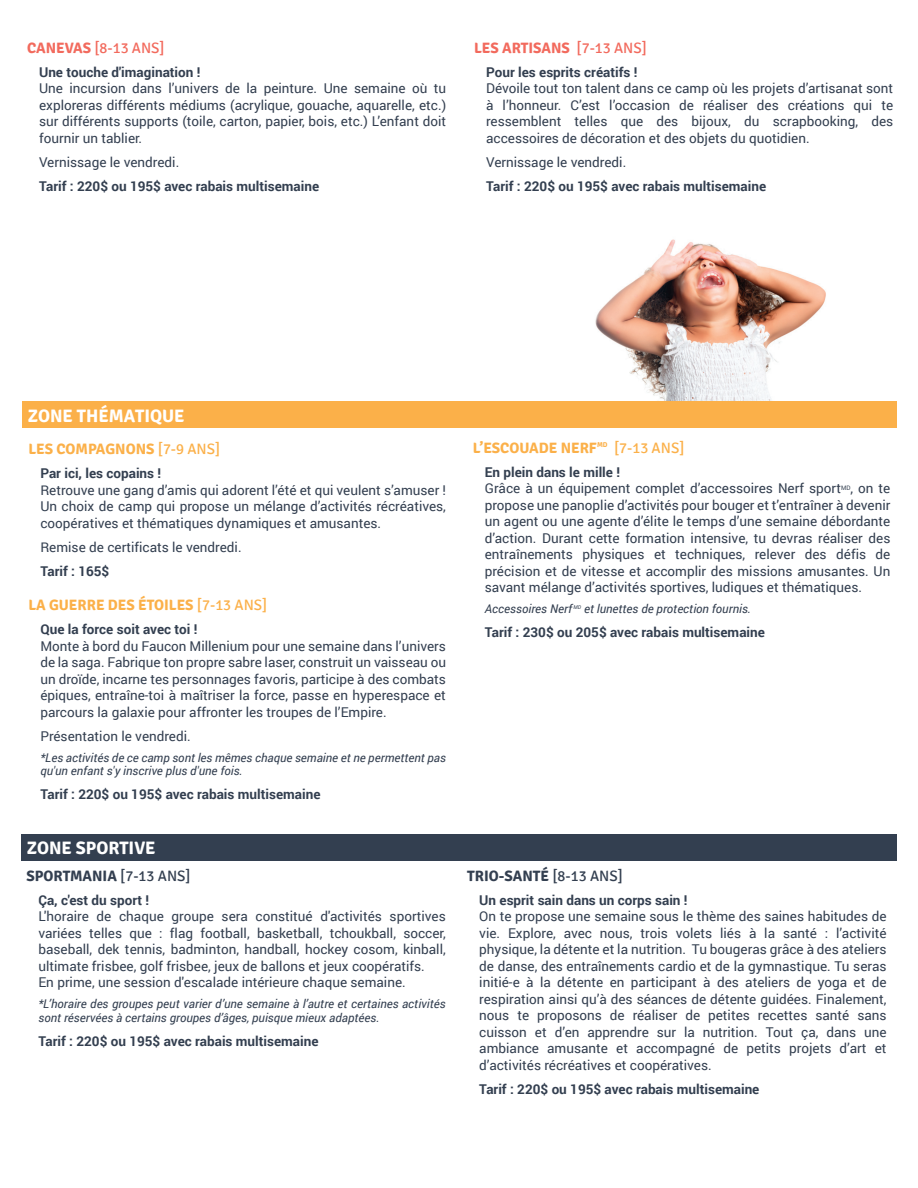
<style>
.page{position:relative;width:918px;height:1188px;background:#fff}
.page>*{position:absolute;margin:0;border:0;box-sizing:border-box;transform-origin:0 0}
.t1{font:700 18px "Signika";color:#fff}
.t2{font:700 15px "Signika";color:#fbb049}
.t3{font:700 15px "Signika";color:#333f50}
.t4{font:700 15px "Signika";color:#f26a5d}
.t5{font:15px "Signika";color:#f26a5d}
.t6{font:13.5px/16.5px "Roboto";color:#333f50;text-align:justify}
.t7{font:700 13.5px "Roboto";color:#333f50}
.t8{font:italic 12px/13.5px "Roboto";color:#333f50}
.t9{font:italic 5.25px "Roboto";color:#333f50}
.s1{font-weight:700}
.s2{font-weight:400}
</style>
<div class="page">
<div style="left:22px;top:834px;width:875px;height:27px;background:#333f50"></div>
<img style="left:595px;top:239px;width:231px;height:162px">
<div style="left:22px;top:401px;width:875px;height:27px;background:#fbb049"></div>
<p class="t5" style="left:27px;top:39px;width:139px"><span class="s1">CANEVAS</span> [8-13 ANS]</p>
<p class="t7" style="left:39px;top:63px;width:163px">Une touche d'imagination !</p>
<p class="t6" style="left:39px;top:80px;width:409px">Une incursion dans l’univers de la peinture. Une semaine où tu exploreras différents médiums (acrylique, gouache, aquarelle, etc.) sur différents supports (toile, carton, papier, bois, etc.) L’enfant doit fournir un tablier.</p>
<p class="t6" style="left:39px;top:153px;width:142px">Vernissage le vendredi.</p>
<p class="t7" style="left:39px;top:177px;width:282px">Tarif : 220$ ou 195$ avec rabais multisemaine</p>
<p class="t4" style="left:474px;top:39px;width:174px">LES ARTISANS <span class="s2">[7-13 ANS]</span></p>
<p class="t7" style="left:486px;top:63px;width:153px">Pour les esprits créatifs !</p>
<p class="t6" style="left:486px;top:80px;width:409px">Dévoile tout ton talent dans ce camp où les projets d’artisanat sont à l’honneur. C’est l’occasion de réaliser des créations qui te ressemblent telles que des bijoux, du scrapbooking, des accessoires de décoration et des objets du quotidien.</p>
<p class="t6" style="left:486px;top:153px;width:142px">Vernissage le vendredi.</p>
<p class="t7" style="left:486px;top:177px;width:282px">Tarif : 220$ ou 195$ avec rabais multisemaine</p>
<h1 class="t1" style="left:28px;top:405px;width:158px">ZONE THÉMATIQUE</h1>
<p class="t2" style="left:28px;top:440px;width:193px">LES COMPAGNONS <span class="s2">[7-9 ANS]</span></p>
<p class="t7" style="left:40px;top:464px;width:122px">Par ici, les copains !</p>
<p class="t6" style="left:40px;top:481px;width:407px">Retrouve une gang d’amis qui adorent l’été et qui veulent s’amuser !<br>Un choix de camp qui propose un mélange d’activités récréatives, coopératives et thématiques dynamiques et amusantes.</p>
<p class="t6" style="left:40px;top:538px;width:203px">Remise de certificats le vendredi.</p>
<p class="t7" style="left:40px;top:561px;width:71px">Tarif : 165$</p>
<p class="t2" style="left:28px;top:596px;width:241px">LA GUERRE DES ÉTOILES <span class="s2">[7-13 ANS]</span></p>
<p class="t7" style="left:40px;top:620px;width:159px">Que la force soit avec toi !</p>
<p class="t6" style="left:40px;top:637px;width:407px">Monte à bord du Faucon Millenium pour une semaine dans l’univers de la saga. Fabrique ton propre sabre laser, construit un vaisseau ou un droïde, incarne tes personnages favoris, participe à des combats épiques, entraîne-toi à maîtriser la force, passe en hyperespace et parcours la galaxie pour affronter les troupes de l’Empire.</p>
<p class="t6" style="left:40px;top:727px;width:152px">Présentation le vendredi.</p>
<p class="t8" style="left:40px;top:750px;width:407px">*Les activités de ce camp sont les mêmes chaque semaine et ne permettent pas qu'un enfant s'y inscrive plus d'une fois.</p>
<p class="t7" style="left:40px;top:785px;width:282px">Tarif : 220$ ou 195$ avec rabais multisemaine</p>
<h1 class="t1" style="left:27px;top:837px;width:130px">ZONE SPORTIVE</h1>
<p class="t3" style="left:26px;top:867px;width:166px">SPORTMANIA <span class="s2">[7-13 ANS]</span></p>
<p class="t7" style="left:38px;top:890px;width:112px">Ça, c'est du sport !</p>
<p class="t6" style="left:38px;top:908px;width:409px;text-align:left">L'horaire de chaque groupe sera constitué d'activités sportives variées telles que : flag football, basketball, tchoukball, soccer, baseball, dek tennis, badminton, handball, hockey cosom, kinball, ultimate frisbee, golf frisbee, jeux de ballons et jeux coopératifs.<br>En prime, une session d'escalade intérieure chaque semaine.</p>
<p class="t8" style="left:38px;top:997px;width:409px">*L’horaire des groupes peut varier d’une semaine à l’autre et certaines activités sont réservées à certains groupes d’âges, puisque mieux adaptées.</p>
<p class="t7" style="left:38px;top:1031px;width:282px">Tarif : 220$ ou 195$ avec rabais multisemaine</p>
<p class="t2" style="left:473px;top:439px;width:213px">L’ESCOUADE NERF<sup>MD</sup> <span class="s2">[7-13 ANS]</span></p>
<p class="t6" style="left:485px;top:463px;width:407px;text-align:left"><span class="s1">En plein dans le mille !<br></span>Grâce à un équipement complet d’accessoires Nerf sport<sup>MD</sup>, on te propose une panoplie d’activités pour bouger et t’entraîner à devenir un agent ou une agente d’élite le temps d’une semaine débordante d’action. Durant cette formation intensive, tu devras réaliser des entraînements physiques et techniques, relever des défis de précision et de vitesse et accomplir des missions amusantes. Un savant mélange d’activités sportives, ludiques et thématiques.</p>
<p class="t8" style="left:485px;top:602px;width:89px">Accessoires Nerf</p>
<p class="t9" style="left:574px;top:603px;width:9px">MD</p>
<p class="t8" style="left:584px;top:602px;width:168px">et lunettes de protection fournis.</p>
<p class="t7" style="left:485px;top:623px;width:282px">Tarif : 230$ ou 205$ avec rabais multisemaine</p>
<p class="t3" style="left:467px;top:867px;width:157px">TRIO-SANTÉ <span class="s2">[8-13 ANS]</span></p>
<p class="t7" style="left:479px;top:890px;width:210px">Un esprit sain dans un corps sain !</p>
<p class="t6" style="left:479px;top:908px;width:409px">On te propose une semaine sous le thème des saines habitudes de vie. Explore, avec nous, trois volets liés à la santé : l’activité physique, la détente et la nutrition. Tu bougeras grâce à des ateliers de danse, des entraînements cardio et de la gymnastique. Tu seras initié-e à la détente en participant à des ateliers de yoga et de respiration ainsi qu’à des séances de détente guidées. Finalement, nous te proposons de réaliser de petites recettes santé sans cuisson et d’en apprendre sur la nutrition. Tout ça, dans une ambiance amusante et accompagné de petits projets d’art et d’activités récréatives et coopératives.</p>
<p class="t7" style="left:479px;top:1079px;width:282px">Tarif : 220$ ou 195$ avec rabais multisemaine</p>
</div>
